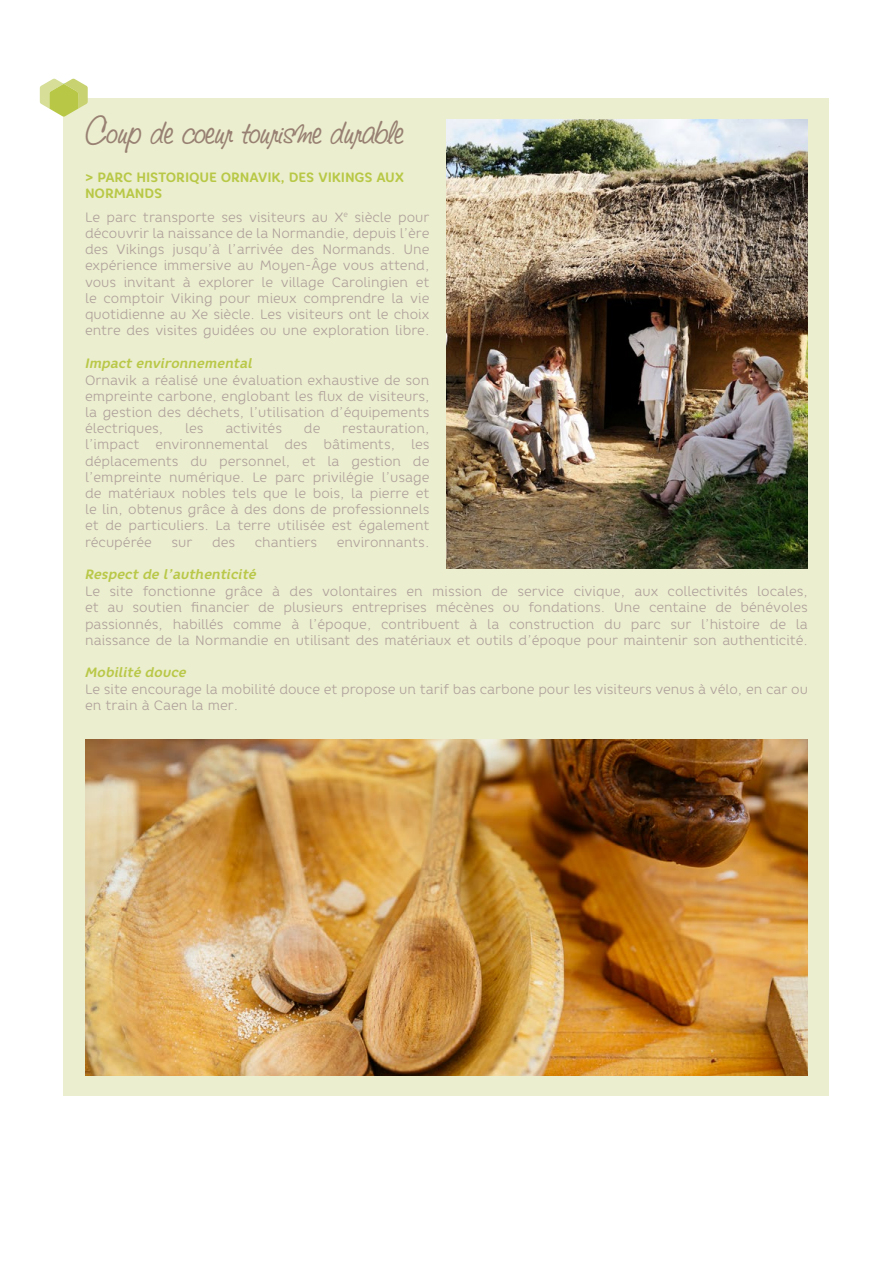
<style>
.page{position:relative;width:893px;height:1263px;background:#fff}
.page>*{position:absolute;margin:0;border:0;box-sizing:border-box;transform-origin:0 0}
.txt_titre__rubrique{font:45px "Studio Script ITC Std";letter-spacing:-.03em;color:#988072}
.txt{font:300 13.5px/16.2px "Core Rhino 35";color:#ae9f9a;text-align:justify}
.txt-2{font:italic 700 13.5px "Core Rhino 65";color:#b9c848}
.txt_titre__rubrique-2{font:700 13.5px/16.2px "Core Rhino 65";letter-spacing:-.01em;color:#b8c846}
</style>
<div class="page">
<div style="left:64px;top:98px;width:765px;height:437px;background:#ebeecf"></div>
<div style="left:64px;top:375px;width:765px;height:590px;background:#ebeecf"></div>
<div style="left:64px;top:684px;width:765px;height:412px;background:#ebeecf"></div>
<img style="left:446px;top:119px;width:362px;height:449px">
<img style="left:85px;top:740px;width:723px;height:335px">
<svg style="left:40px;top:79px;width:48px;height:38px"></svg>
<p class="txt_titre__rubrique" style="left:85px;top:103px;width:321px">Coup de coeur tourisme durable</p>
<p class="txt_titre__rubrique-2" style="left:85px;top:169px;width:321px">&gt; PARC HISTORIQUE ORNAVIK, DES VIKINGS AUX<br>NORMANDS</p>
<p class="txt" style="left:85px;top:209px;width:346px">Le parc transporte ses visiteurs au X<sup>e</sup> siècle pour découvrir la naissance de la Normandie, depuis l’ère des Vikings jusqu’à l’arrivée des Normands. Une expérience immersive au Moyen-Âge vous attend, vous invitant à explorer le village Carolingien et le comptoir Viking pour mieux comprendre la vie quotidienne au Xe siècle. Les visiteurs ont le choix entre des visites guidées ou une exploration libre.</p>
<p class="txt-2" style="left:85px;top:354px;width:169px">Impact environnemental</p>
<p class="txt" style="left:85px;top:372px;width:346px">Ornavik a réalisé une évaluation exhaustive de son empreinte carbone, englobant les flux de visiteurs, la gestion des déchets, l’utilisation d’équipements électriques,</p>
<p class="txt" style="left:185px;top:420px;width:20px">les</p>
<p class="txt" style="left:225px;top:420px;width:58px">activités</p>
<p class="txt" style="left:304px;top:420px;width:18px">de</p>
<p class="txt" style="left:85px;top:420px;width:346px;text-indent:257px">restauration, l’impact environnemental des bâtiments, les déplacements du personnel, et la gestion de l’empreinte numérique. Le parc privilégie l’usage de matériaux nobles tels que le bois, la pierre et le lin, obtenus grâce à des dons de professionnels et de particuliers. La terre utilisée est également récupérée</p>
<p class="txt" style="left:172px;top:534px;width:22px">sur</p>
<p class="txt" style="left:212px;top:534px;width:25px">des</p>
<p class="txt" style="left:255px;top:534px;width:64px">chantiers</p>
<p class="txt" style="left:337px;top:534px;width:94px">environnants.</p>
<p class="txt-2" style="left:85px;top:566px;width:173px">Respect de l’authenticité</p>
<p class="txt" style="left:85px;top:583px;width:724px">Le site fonctionne grâce à des volontaires en mission de service civique, aux collectivités locales, et au soutien financier de plusieurs entreprises mécènes ou fondations. Une centaine de bénévoles passionnés, habillés comme à l’époque, contribuent à la construction du parc sur l’histoire de la naissance de la Normandie en utilisant des matériaux et outils d’époque pour maintenir son authenticité.</p>
<p class="txt-2" style="left:85px;top:664px;width:103px">Mobilité douce</p>
<p class="txt" style="left:85px;top:681px;width:724px">Le site encourage la mobilité douce et propose un tarif bas carbone pour les visiteurs venus à vélo, en car ou en train à Caen la mer.</p>
</div>
